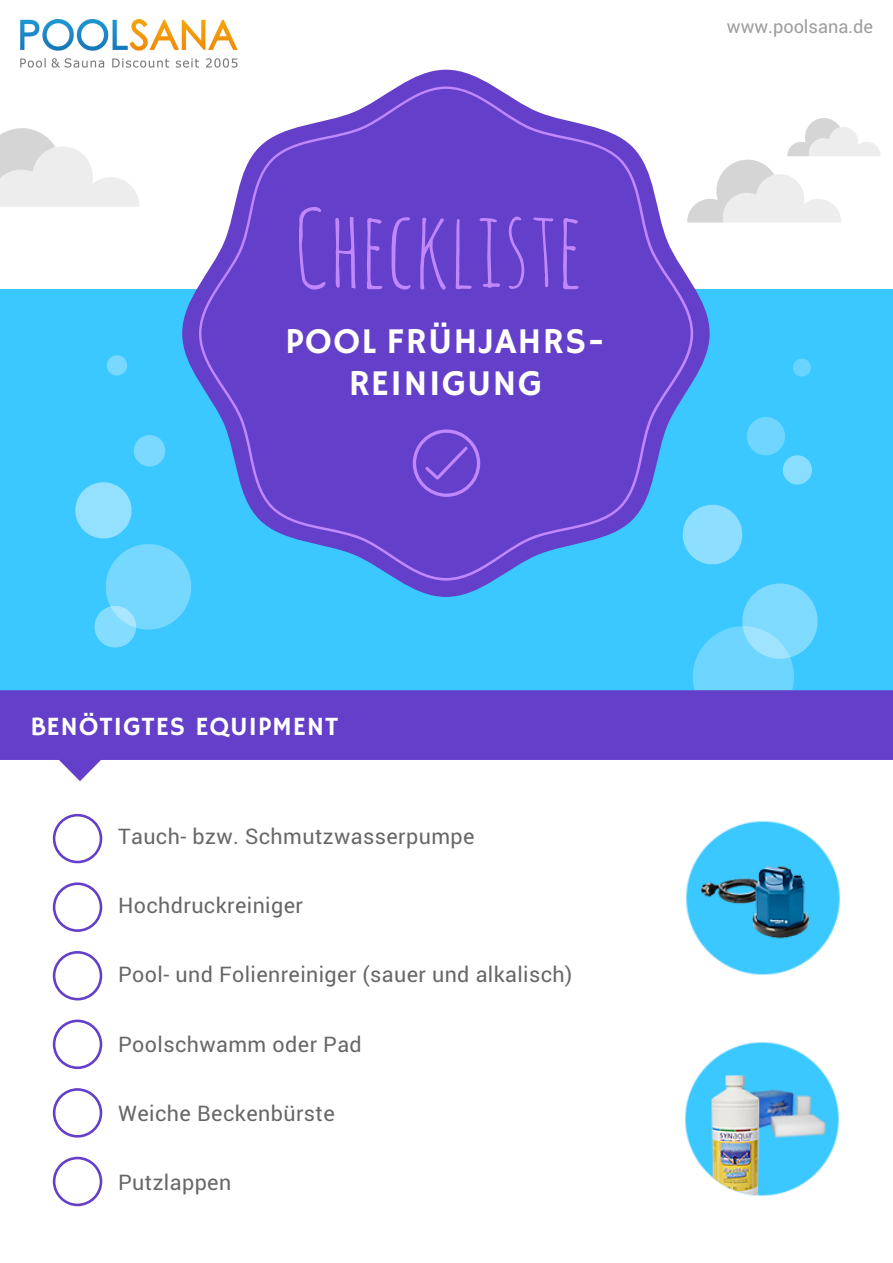
<style>
.page{position:relative;width:893px;height:1263px;background:#fff}
.page>*{position:absolute;margin:0;border:0;box-sizing:border-box;transform-origin:0 0}
.t1{font:105.75px "Amatic SC";color:#c088ff}
.t2{font:36.3px/42.8px "Hammersmith One";letter-spacing:.03em;color:#fff;text-align:center}
.t3{font:26.4px "Hammersmith One";letter-spacing:.03em;color:#fff}
.t4{font:21.45px "Roboto";letter-spacing:.02em;color:#676767}
.t5{font:18.15px "Roboto";color:#9d9d9d}
</style>
<div class="page">
<svg style="left:709px;top:118px;width:171px;height:105px"></svg>
<svg style="left:0;top:128px;width:139px;height:79px"></svg>
<div style="left:0;top:289px;width:892px;height:401px;background:#3bc7ff"></div>
<svg style="left:182px;top:70px;width:527px;height:527px"></svg>
<svg style="left:199px;top:86px;width:494px;height:495px;fill:#643fc9"></svg>
<svg style="left:413px;top:429px;width:67px;height:68px"></svg>
<svg style="left:692px;top:583px;width:125px;height:107px"></svg>
<svg style="left:682px;top:505px;width:60px;height:59px"></svg>
<svg style="left:75px;top:482px;width:57px;height:56px"></svg>
<svg style="left:94px;top:544px;width:97px;height:103px"></svg>
<svg style="left:746px;top:417px;width:66px;height:67px"></svg>
<svg style="left:134px;top:435px;width:31px;height:31px"></svg>
<svg style="left:792px;top:359px;width:18px;height:18px"></svg>
<svg style="left:107px;top:355px;width:20px;height:20px"></svg>
<div style="left:0;top:690px;width:892px;height:70px;background:#643fc9"></div>
<svg style="left:0;top:746px;width:384px;height:35px"></svg>
<hr style="left:0;top:743px;width:384px;height:3px;background:#643fc9">
<img style="left:686px;top:821px;width:154px;height:154px">
<svg style="left:53px;top:814px;width:49px;height:49px"></svg>
<svg style="left:53px;top:882px;width:49px;height:50px"></svg>
<svg style="left:53px;top:951px;width:49px;height:49px"></svg>
<svg style="left:53px;top:1020px;width:49px;height:49px"></svg>
<svg style="left:53px;top:1088px;width:49px;height:49px"></svg>
<img style="left:20px;top:19px;width:218px;height:52px">
<svg style="left:53px;top:1157px;width:49px;height:49px"></svg>
<img style="left:685px;top:1042px;width:154px;height:154px">
<h1 class="t1" style="left:294px;top:180px;width:290px">CHECKLISTE</h1>
<h2 class="t2" style="left:285px;top:321px;width:321px">POOL FRÜHJAHRS-<br>REINIGUNG</h2>
<p class="t5" style="left:727px;top:14px;width:148px">www.poolsana.de</p>
<p class="t3" style="left:30px;top:711px;width:309px">BENÖTIGTES EQUIPMENT</p>
<p class="t4" style="left:118px;top:822px;width:358px">Tauch- bzw. Schmutzwasserpumpe</p>
<p class="t4" style="left:118px;top:890px;width:186px">Hochdruckreiniger</p>
<p class="t4" style="left:118px;top:959px;width:456px">Pool- und Folienreiniger (sauer und alkalisch)</p>
<p class="t4" style="left:118px;top:1030px;width:245px">Poolschwamm oder Pad</p>
<p class="t4" style="left:118px;top:1098px;width:218px">Weiche Beckenbürste</p>
<p class="t4" style="left:118px;top:1167px;width:115px">Putzlappen</p>
</div>
